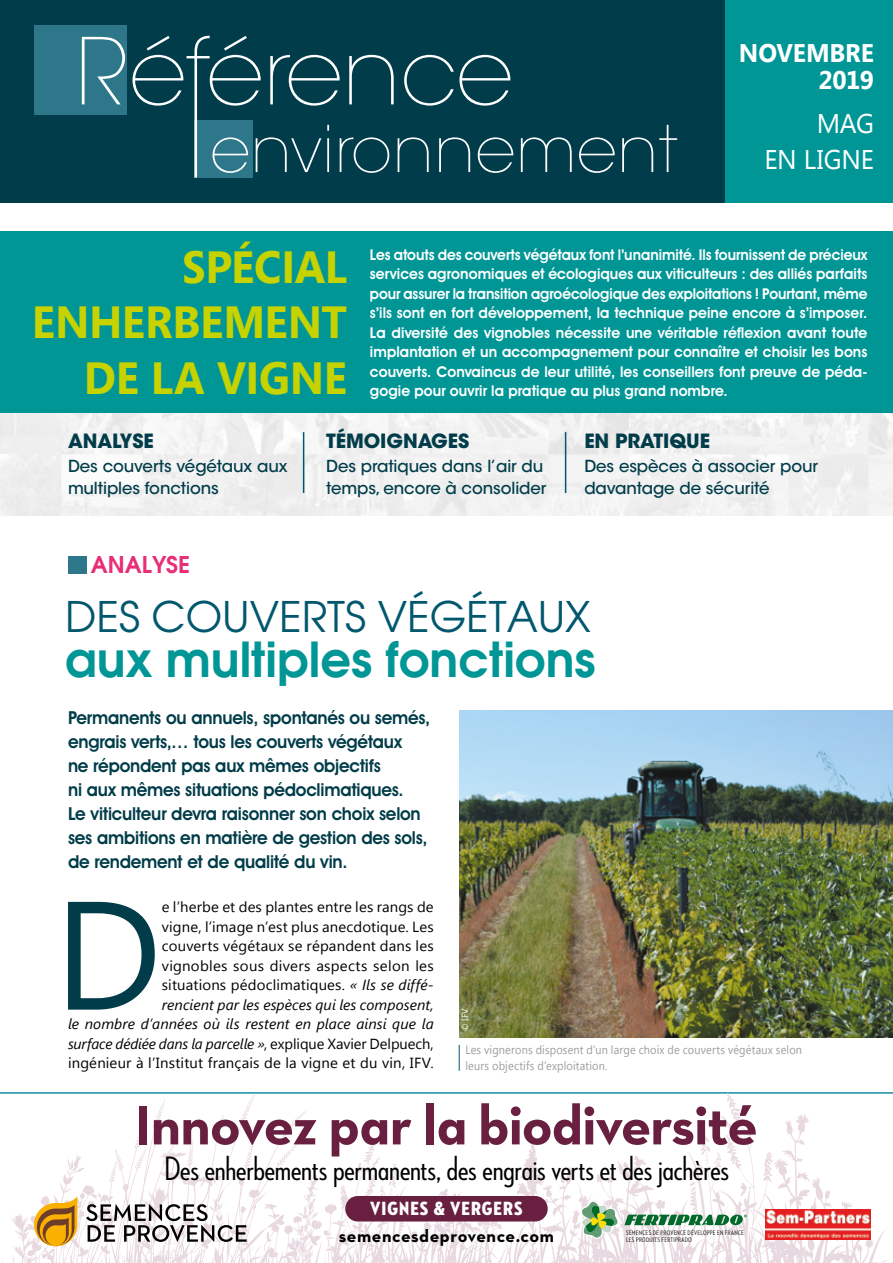
<style>
.page{position:relative;width:893px;height:1263px;background:#fff}
.page>*{position:absolute;margin:0;border:0;box-sizing:border-box;transform-origin:0 0}
.t1{font:153.9px "Segoe UI";color:#003c49}
.t2{font:700 57px "Neutraface 2 Text";letter-spacing:-.02em;color:#681f40}
.t3{font:600 48px "Avant Garde";color:#009696}
.t4{font:700 45px/55.5px "Segoe UI";letter-spacing:-.01em;color:#c7d300;text-align:right}
.t5{font:42px "Avant Garde";color:#00576e}
.t6{font:500 34.5px "Neutraface 2 Condensed";letter-spacing:-.005em;color:#000}
.t7{font:27px/35.5px "Segoe UI";letter-spacing:-.01em;color:#fff;text-align:right}
.t8{font:700 25.5px/27px "Segoe UI";letter-spacing:-.005em;color:#fff;text-align:right}
.t9{font:600 22.95px "Avant Garde";color:#e62f76}
.t10{font:700 19.5px "ITC Avant Garde Std";letter-spacing:-.005em;color:#003c49}
.t11{font:19.5px "Neutraface 2 Condensed Titling";letter-spacing:.05em;color:#fff}
.t12{font:600 18px/24px "Avant Garde IT Cby BT";letter-spacing:-.01em;color:#003c49}
.t13{font:700 18px "Neutraface 2 Text";letter-spacing:.03em;color:#000}
.t14{font:500 16.5px/22.5px "ITC Avant Garde Std";letter-spacing:-.005em;color:#003c49}
.t15{font:600 15px/19.5px "Avant Garde IT Cby BT";letter-spacing:.005em;color:#fff;text-align:justify;scale:.96 1}
.t16{font:14.7px/19.5px "Segoe UI";letter-spacing:.01em;color:#000;text-align:right}
.t17{font:12px/16.5px "Segoe UI";letter-spacing:.015em;color:#9c9c9d;scale:.91 1}
.t18{font:9px "Segoe UI";color:#fff}
.t19{font:500 6.75px/6.8px "Neutraface 2 Condensed";letter-spacing:.04em;color:#000}
.s1{font-style:italic}
</style>
<div class="page">
<img style="left:459px;top:710px;width:434px;height:328px">
<div style="left:0;top:231px;width:893px;height:182px;background:#009696"></div>
<div style="left:0;top:0;width:893px;height:203px;background:#003c49"></div>
<div style="left:34px;top:26px;width:93px;height:89px;background:#2e778a"></div>
<div style="left:68px;top:556px;width:19px;height:17px;background:#2e778a"></div>
<svg style="left:82px;top:37px;width:43px;height:67px"></svg>
<svg style="left:511px;top:125px;width:166px;height:48px"></svg>
<svg style="left:132px;top:36px;width:379px;height:142px"></svg>
<div style="left:725px;top:0;width:168px;height:202px;background:#009696"></div>
<hr style="left:303px;top:432px;width:1px;height:61px;background:#00576e">
<hr style="left:565px;top:432px;width:1px;height:61px;background:#00576e">
<svg style="left:212px;top:137px;width:36px;height:36px"></svg>
<svg style="left:459px;top:1045px;width:1px;height:26px"></svg>
<hr style="left:0;top:1092px;width:893px;height:2px;background:#128ea3">
<svg style="left:0;top:1093px;width:893px;height:170px"></svg>
<svg style="left:86px;top:1204px;width:161px;height:38px"></svg>
<svg style="left:34px;top:1196px;width:43px;height:50px"></svg>
<div style="left:345px;top:1196px;width:203px;height:25px;background:#681f40;border-radius:13px"></div>
<svg style="left:580px;top:1200px;width:167px;height:39px"></svg>
<img style="left:766px;top:1209px;width:105px;height:31px">
<h3 class="t8" style="left:739px;top:38px;width:136px">NOVEMBRE<br>2019</h3>
<h3 class="t7" style="left:764px;top:104px;width:111px">MAG<br>EN LIGNE</h3>
<h3 class="t4" style="left:32px;top:237px;width:317px">SPÉCIAL<br>ENHERBEMENT<br>DE LA VIGNE</h3>
<p class="t15" style="left:370px;top:244px;width:520px">Les atouts des couverts végétaux font l’unanimité. Ils fournissent de précieux services agronomiques et écologiques aux viticulteurs : des alliés parfaits pour assurer la transition agroécologique des exploitations ! Pourtant, même s’ils sont en fort développement, la technique peine encore à s’imposer.<br>La diversité des vignobles nécessite une véritable réflexion avant toute implantation et un accompagnement pour connaître et choisir les bons couverts. Convaincus de leur utilité, les conseillers font preuve de péda&shy;gogie pour ouvrir la pratique au plus grand nombre.</p>
<h3 class="t10" style="left:68px;top:428px;width:87px">ANALYSE</h3>
<p class="t14" style="left:68px;top:455px;width:221px">Des couverts végétaux aux multiples fonctions</p>
<h3 class="t9" style="left:91px;top:550px;width:101px">ANALYSE</h3>
<h3 class="t10" style="left:326px;top:428px;width:144px">TÉMOIGNAGES</h3>
<p class="t14" style="left:326px;top:455px;width:222px">Des pratiques dans l’air du temps, encore à consolider</p>
<h3 class="t10" style="left:584px;top:428px;width:127px">EN PRATIQUE</h3>
<p class="t14" style="left:584px;top:455px;width:235px">Des espèces à associer pour davantage de sécurité</p>
<h3 class="t5" style="left:65px;top:590px;width:527px">DES COUVERTS VÉGÉTAUX</h3>
<h3 class="t3" style="left:65px;top:628px;width:532px">aux multiples fonctions</h3>
<p class="t12" style="left:68px;top:705px;width:364px">Permanents ou annuels, spontanés ou semés, engrais verts,… tous les couverts végétaux<br>ne répondent pas aux mêmes objectifs<br>ni aux mêmes situations pédoclimatiques.<br>Le viticulteur devra raisonner son choix selon ses ambitions en matière de gestion des sols, de rendement et de qualité du vin.</p>
<h1 class="t1" style="left:54px;top:848px;width:109px">D</h1>
<p class="t16" style="left:68px;top:896px;width:367px">e l’herbe et des plantes entre les rangs de<br>vigne, l’image n’est plus anecdotique. Les<br>couverts végétaux se répandent dans les<br>vignobles sous divers aspects selon les<br>situations pédoclimatiques. <span class="s1">« Ils se diffé-<br>rencient par les espèces qui les composent,<br>le nombre d’années où ils restent en place ainsi que la surface dédiée dans la parcelle »</span>, explique Xavier Delpuech, ingénieur à l’Institut français de la vigne et du vin, IFV.</p>
<p class="t18" style="left:459px;top:1031px;width:24px;rotate:-90deg">© IFV</p>
<p class="t17" style="left:465px;top:1040px;width:371px">Les vignerons disposent d’un large choix de couverts végétaux selon leurs objectifs d’exploitation.</p>
<h2 class="t2" style="left:135px;top:1088px;width:624px">Innovez par la biodiversité</h2>
<h3 class="t6" style="left:164px;top:1150px;width:566px">Des enherbements permanents, des engrais verts et des jachères</h3>
<h3 class="t11" style="left:370px;top:1197px;width:154px">VIGNES &amp; VERGERS</h3>
<p class="t13" style="left:339px;top:1224px;width:217px">semencesdeprovence.com</p>
<p class="t19" style="left:626px;top:1229px;width:119px">SEMENCES DE PROVENCE DÉVELOPPE EN FRANCE<br>LES PRODUITS FERTIPRADO</p>
</div>
